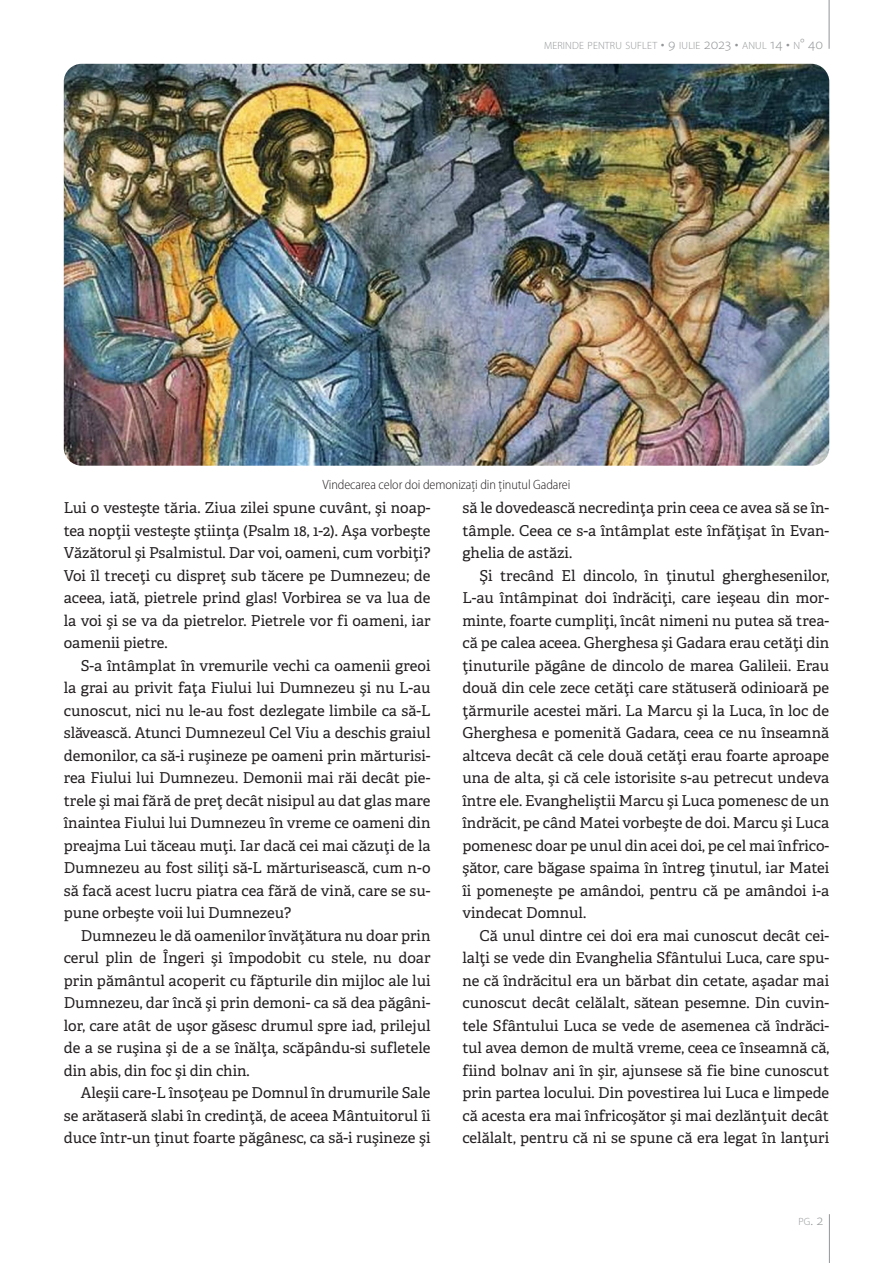
<style>
.page{position:relative;width:893px;height:1263px;background:#fff}
.page>*{position:absolute;margin:0;border:0;box-sizing:border-box;transform-origin:0 0}
.Text{font:15px/22.5px "Adelle";color:#231f20;text-align:justify}
.Descriere_imagine{font:300 semi-condensed 13.5px "Myriad Pro";letter-spacing:-.005em;color:#231f20}
.t1{font:300 10.5px "Myriad Pro";letter-spacing:.015em;color:#939598}
.s1{font-size:15px}
</style>
<div class="page">
<hr style="left:829px;top:0;width:1px;height:49px;background:#939598">
<hr style="left:829px;top:1214px;width:1px;height:49px;background:#939598">
<img style="left:64px;top:64px;width:765px;height:402px">
<p class="t1" style="left:544px;top:39px;width:281px">MERINDE PENTRU SUFLET <span class="s1">• 9</span> IULIE <span class="s1">2023 •</span> ANUL <span class="s1">14 •</span> N<span class="s1">° 40</span></p>
<p class="Descriere_imagine" style="left:323px;top:477px;width:249px">Vindecarea celor doi demonizați din ținutul Gadarei</p>
<p class="Text" style="left:64px;top:497px;width:368px">Lui o vesteşte tăria. Ziua zilei spune cuvânt, şi noap&shy;tea nopţii vesteşte ştiinţa (Psalm 18, 1-2). Aşa vorbeşte Văzătorul şi Psalmistul. Dar voi, oameni, cum vorbiţi?<br>Voi îl treceţi cu dispreţ sub tăcere pe Dumnezeu; de aceea, iată, pietrele prind glas! Vorbirea se va lua de la voi şi se va da pietrelor. Pietrele vor fi oameni, iar oamenii pietre.</p>
<p class="Text" style="left:64px;top:655px;width:368px;text-indent:17px">S-a întâmplat în vremurile vechi ca oamenii greoi la grai au privit faţa Fiului lui Dumnezeu şi nu L-au cunoscut, nici nu le-au fost dezlegate limbile ca să-L slăvească. Atunci Dumnezeul Cel Viu a deschis graiul demonilor, ca să-i ruşineze pe oameni prin mărturisi&shy;rea Fiului lui Dumnezeu. Demonii mai răi decât pie&shy;trele şi mai fără de preţ decât nisipul au dat glas mare înaintea Fiului lui Dumnezeu în vreme ce oameni din preajma Lui tăceau muţi. Iar dacă cei mai căzuţi de la Dumnezeu au fost siliţi să-L mărturisească, cum n-o să facă acest lucru piatra cea fără de vină, care se su&shy;pune orbeşte voii lui Dumnezeu?</p>
<p class="Text" style="left:64px;top:925px;width:368px;text-indent:17px">Dumnezeu le dă oamenilor învăţătura nu doar prin cerul plin de Îngeri şi împodobit cu stele, nu doar prin pământul acoperit cu făpturile din mijloc ale lui Dumnezeu, dar încă şi prin demoni- ca să dea păgâni&shy;lor, care atât de uşor găsesc drumul spre iad, prilejul de a se ruşina şi de a se înălţa, scăpându-si sufletele din abis, din foc şi din chin.</p>
<p class="Text" style="left:64px;top:1082px;width:368px;text-indent:17px">Aleşii care-L însoţeau pe Domnul în drumurile Sale se arătaseră slabi în credinţă, de aceea Mântuitorul îi duce într-un ţinut foarte păgânesc, ca să-i ruşineze şi</p>
<p class="Text" style="left:462px;top:497px;width:368px">să le dovedească necredinţa prin ceea ce avea să se în&shy;tâmple. Ceea ce s-a întâmplat este înfăţişat în Evan&shy;ghelia de astăzi.</p>
<p class="Text" style="left:462px;top:565px;width:368px;text-indent:17px">Şi trecând El dincolo, în ţinutul gherghesenilor, L-au întâmpinat doi îndrăciţi, care ieşeau din mor&shy;minte, foarte cumpliţi, încât nimeni nu putea să trea&shy;că pe calea aceea. Gherghesa şi Gadara erau cetăţi din ţinuturile păgâne de dincolo de marea Galileii. Erau două din cele zece cetăţi care stătuseră odinioară pe ţărmurile acestei mări. La Marcu şi la Luca, în loc de Gherghesa e pomenită Gadara, ceea ce nu înseamnă altceva decât că cele două cetăţi erau foarte aproape una de alta, şi că cele istorisite s-au petrecut undeva între ele. Evangheliştii Marcu şi Luca pomenesc de un îndrăcit, pe când Matei vorbeşte de doi. Marcu şi Luca pomenesc doar pe unul din acei doi, pe cel mai înfrico&shy;şător, care băgase spaima în întreg ţinutul, iar Matei îi pomeneşte pe amândoi, pentru că pe amândoi i-a vindecat Domnul.</p>
<p class="Text" style="left:462px;top:925px;width:368px;text-indent:17px">Că unul dintre cei doi era mai cunoscut decât cei&shy;lalţi se vede din Evanghelia Sfântului Luca, care spu&shy;ne că îndrăcitul era un bărbat din cetate, aşadar mai cunoscut decât celălalt, sătean pesemne. Din cuvin&shy;tele Sfântului Luca se vede de asemenea că îndrăci&shy;tul avea demon de multă vreme, ceea ce înseamnă că, fiind bolnav ani în şir, ajunsese să fie bine cunoscut prin partea locului. Din povestirea lui Luca e limpede că acesta era mai înfricoşător şi mai dezlănţuit decât celălalt, pentru că ni se spune că era legat în lanţuri</p>
<p class="t1" style="left:798px;top:1215px;width:26px">PG<span class="s1">. 2</span></p>
</div>
